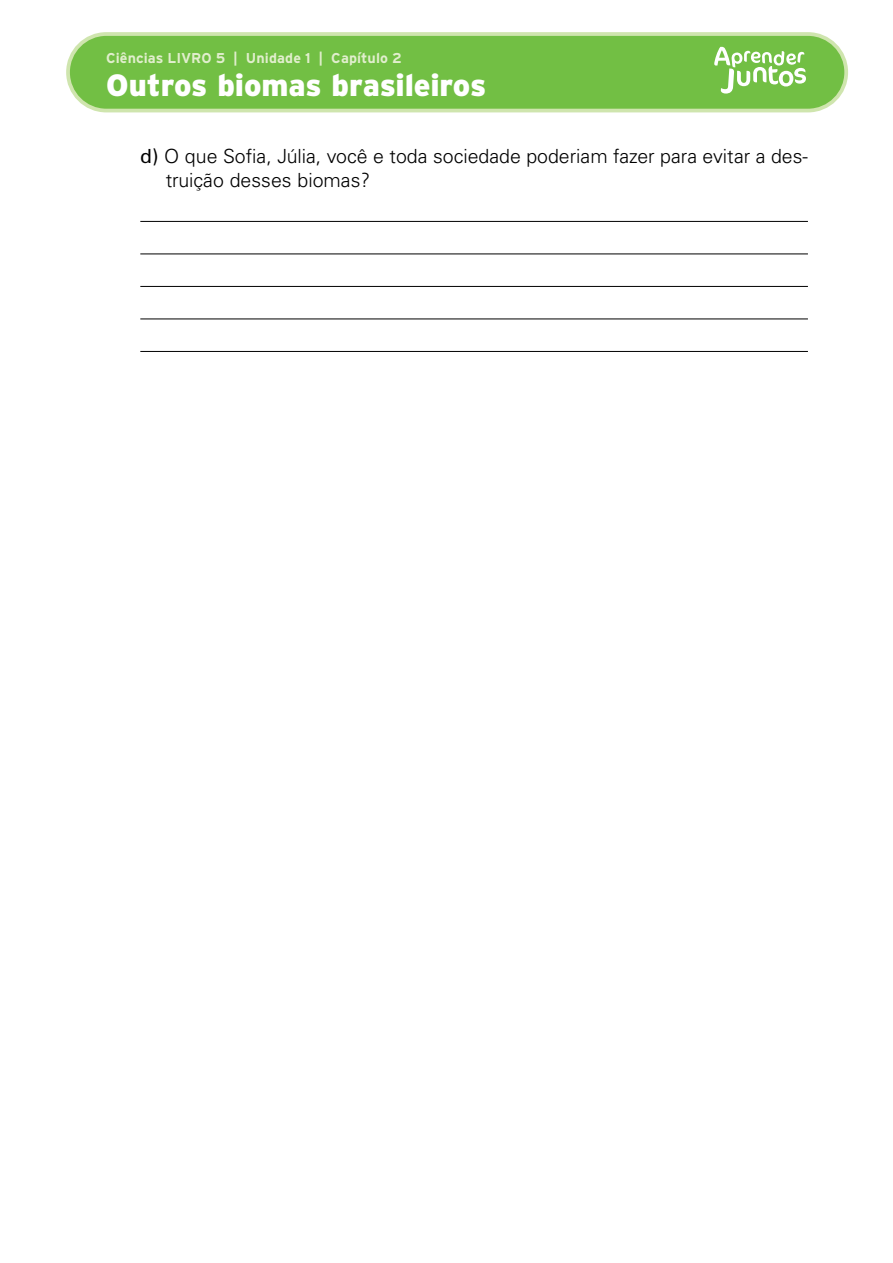
<style>
.page{position:relative;width:893px;height:1263px;background:#fff}
.page>*{position:absolute;margin:0;border:0;box-sizing:border-box;transform-origin:0 0}
.t1{font:900 30.75px "Interstate";letter-spacing:-.005em;color:#fff}
.t2{font:300 19.5px/24px "Univers LT Std";color:#000}
.t3{font:700 14.25px "Interstate";letter-spacing:.005em;color:#e1eecd}
.s1{font-weight:400}
</style>
<div class="page">
<div style="left:68px;top:34px;width:778px;height:77px;background:#72bf44;border-radius:38px"></div>
<div style="left:66px;top:32px;width:782px;height:80px;border:4px solid #cfe5ae;border-radius:38px"></div>
<svg style="left:714px;top:47px;width:92px;height:47px"></svg>
<hr style="left:140px;top:221px;width:668px;height:1px;background:#000">
<hr style="left:140px;top:254px;width:668px;height:1px;background:#000">
<hr style="left:140px;top:286px;width:668px;height:1px;background:#000">
<hr style="left:140px;top:319px;width:668px;height:1px;background:#000">
<hr style="left:140px;top:351px;width:668px;height:1px;background:#000">
<p class="t3" style="left:106px;top:49px;width:297px">Ciências LIVRO 5 | Unidade 1 | Capítulo 2</p>
<h1 class="t1" style="left:106px;top:66px;width:381px">Outros biomas brasileiros</h1>
<p class="t2" style="left:166px;top:144px;width:644px;text-indent:-26px"><span class="s1">d)</span> O que Sofia, Júlia, você e toda sociedade poderiam fazer para evitar a des&shy;truição desses biomas?</p>
</div>
